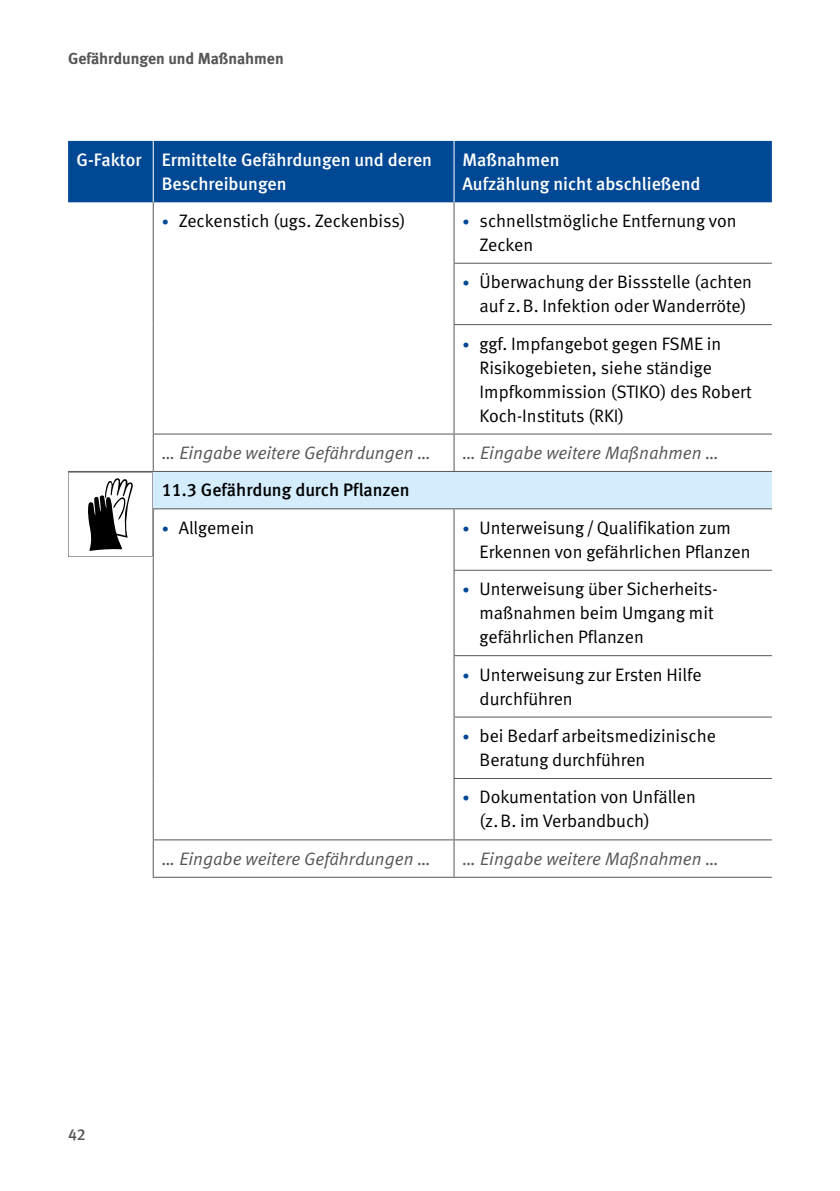
<style>
.page{position:relative;width:840px;height:1191px;background:#fff}
.page>*{position:absolute;margin:0;border:0;box-sizing:border-box;transform-origin:0 0}
.t1{font:18px/24px "DGUV Meta";color:#000}
.Tabellen_und_Graphen_TI_grau_kursiv{font:italic 18px "DGUV Meta";color:#565655}
.t2{font:500 18px/24px "DGUV Meta";color:#fff}
.Tabellen_und_Graphen_TI_medium{font:500 18px "DGUV Meta";color:#000}
.t3{font:700 16px "DGUV Meta";color:#565655}
.t4{font:500 16px "DGUV Meta";color:#565655}
.s1{font-size:14px;color:#004893}
</style>
<div class="page">
<div style="left:68px;top:141px;width:703px;height:61px;background:#004893"></div>
<div style="left:153px;top:471px;width:618px;height:38px;background:#d4edfc"></div>
<hr style="left:153px;top:141px;width:1px;height:61px;background:#fff">
<hr style="left:453px;top:141px;width:1px;height:61px;background:#fff">
<hr style="left:153px;top:202px;width:1px;height:61px;background:#565655">
<hr style="left:453px;top:202px;width:1px;height:61px;background:#565655">
<hr style="left:153px;top:263px;width:1px;height:62px;background:#565655">
<hr style="left:453px;top:263px;width:318px;height:1px;background:#565655">
<hr style="left:453px;top:264px;width:1px;height:60px;background:#565655">
<hr style="left:153px;top:325px;width:1px;height:108px;background:#565655">
<hr style="left:453px;top:324px;width:318px;height:1px;background:#565655">
<hr style="left:453px;top:325px;width:1px;height:108px;background:#565655">
<hr style="left:153px;top:434px;width:1px;height:37px;background:#565655">
<hr style="left:453px;top:434px;width:1px;height:37px;background:#565655">
<hr style="left:153px;top:509px;width:1px;height:61px;background:#565655">
<hr style="left:453px;top:509px;width:1px;height:61px;background:#565655">
<hr style="left:153px;top:570px;width:1px;height:85px;background:#565655">
<hr style="left:453px;top:570px;width:318px;height:1px;background:#565655">
<hr style="left:453px;top:571px;width:1px;height:84px;background:#565655">
<hr style="left:153px;top:655px;width:1px;height:62px;background:#565655">
<hr style="left:453px;top:655px;width:318px;height:1px;background:#565655">
<hr style="left:453px;top:656px;width:1px;height:60px;background:#565655">
<hr style="left:153px;top:717px;width:1px;height:61px;background:#565655">
<hr style="left:453px;top:716px;width:318px;height:1px;background:#565655">
<hr style="left:453px;top:717px;width:1px;height:61px;background:#565655">
<hr style="left:153px;top:778px;width:1px;height:61px;background:#565655">
<hr style="left:453px;top:778px;width:318px;height:1px;background:#565655">
<hr style="left:453px;top:779px;width:1px;height:60px;background:#565655">
<hr style="left:153px;top:840px;width:1px;height:36px;background:#565655">
<hr style="left:453px;top:840px;width:1px;height:36px;background:#565655">
<hr style="left:153px;top:839px;width:301px;height:1px;background:#565655">
<hr style="left:454px;top:839px;width:317px;height:1px;background:#565655">
<hr style="left:153px;top:433px;width:301px;height:1px;background:#565655">
<hr style="left:454px;top:433px;width:317px;height:1px;background:#565655">
<hr style="left:153px;top:471px;width:301px;height:1px;background:#565655">
<hr style="left:454px;top:471px;width:317px;height:1px;background:#565655">
<hr style="left:153px;top:508px;width:301px;height:1px;background:#565655">
<hr style="left:454px;top:508px;width:317px;height:1px;background:#565655">
<hr style="left:153px;top:876px;width:301px;height:1px;background:#565655">
<hr style="left:454px;top:876px;width:317px;height:1px;background:#565655">
<hr style="left:68px;top:471px;width:85px;height:1px;background:#565655">
<svg style="left:68px;top:472px;width:85px;height:85px"></svg>
<p class="t3" style="left:68px;top:49px;width:217px">Gefährdungen und Maßnahmen</p>
<p class="t2" style="left:162px;top:148px;width:272px;text-indent:-85px">G-Faktor Ermittelte Gefährdungen und deren<br>Beschreibungen</p>
<p class="t2" style="left:462px;top:148px;width:239px">Maßnahmen<br>Aufzählung nicht abschließend</p>
<p class="t1" style="left:162px;top:209px;width:245px"><span class="s1">•</span> Zeckenstich (ugs. Zeckenbiss)</p>
<p class="t1" style="left:479px;top:209px;width:258px;text-indent:-17px"><span class="s1">•</span> schnellstmögliche Entfernung von<br>Zecken</p>
<p class="t1" style="left:479px;top:270px;width:274px;text-indent:-17px"><span class="s1">•</span> Überwachung der Bissstelle (achten auf z.B. Infektion oder Wanderröte)</p>
<p class="t1" style="left:479px;top:332px;width:273px;text-indent:-17px"><span class="s1">•</span> ggf. Impfangebot gegen FSME in<br>Risikogebieten, siehe ständige<br>Impfkommission (STIKO) des Robert<br>Koch-Instituts (RKI)</p>
<p class="Tabellen_und_Graphen_TI_grau_kursiv" style="left:162px;top:442px;width:271px">… Eingabe weitere Gefährdungen …</p>
<p class="Tabellen_und_Graphen_TI_grau_kursiv" style="left:462px;top:442px;width:258px">… Eingabe weitere Maßnahmen …</p>
<p class="Tabellen_und_Graphen_TI_medium" style="left:162px;top:480px;width:249px">11.3 Gefährdung durch Pflanzen</p>
<p class="t1" style="left:162px;top:516px;width:94px"><span class="s1">•</span> Allgemein</p>
<p class="t1" style="left:479px;top:516px;width:272px;text-indent:-17px"><span class="s1">•</span> Unterweisung/Qualifikation zum<br>Erkennen von gefährlichen Pflanzen</p>
<p class="t1" style="left:479px;top:577px;width:238px;text-align:justify;text-indent:-17px"><span class="s1">•</span> Unterweisung über Sicherheits&shy;maßnahmen beim Umgang mit gefährlichen Pflanzen</p>
<p class="t1" style="left:479px;top:663px;width:223px;text-indent:-17px"><span class="s1">•</span> Unterweisung zur Ersten Hilfe durchführen</p>
<p class="t1" style="left:479px;top:724px;width:238px;text-indent:-17px"><span class="s1">•</span> bei Bedarf arbeitsmedizinische<br>Beratung durchführen</p>
<p class="t1" style="left:479px;top:785px;width:218px;text-indent:-17px"><span class="s1">•</span> Dokumentation von Unfällen (z.B. im Verbandbuch)</p>
<p class="Tabellen_und_Graphen_TI_grau_kursiv" style="left:162px;top:848px;width:271px">… Eingabe weitere Gefährdungen …</p>
<p class="Tabellen_und_Graphen_TI_grau_kursiv" style="left:462px;top:848px;width:258px">… Eingabe weitere Maßnahmen …</p>
<p class="t4" style="left:68px;top:1124px;width:19px">42</p>
</div>
